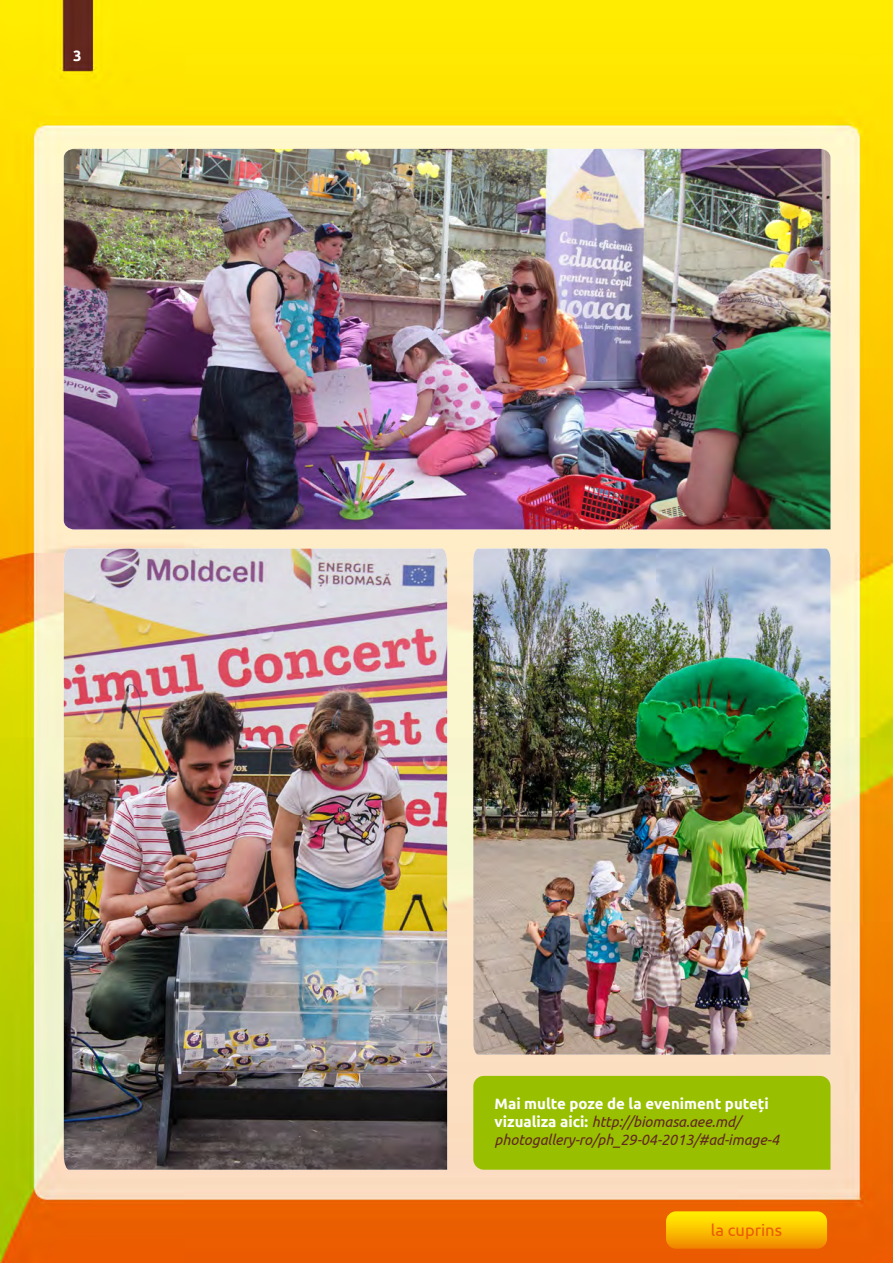
<style>
.page{position:relative;width:893px;height:1263px;background:#fff}
.page>*{position:absolute;margin:0;border:0;box-sizing:border-box;transform-origin:0 0}
.t1{font:16.5px "Ubuntu";color:#eb5a00}
.t2{font:italic 15px/18px "Ubuntu";letter-spacing:-.005em;color:#62271f}
.t3{font:700 15px "Ubuntu";color:#fff}
.s1{font-weight:700;font-style:normal;color:#fff}
</style>
<div class="page">
<img style="left:0;top:0;width:893px;height:1263px">
<svg style="left:666px;top:1211px;width:161px;height:38px"></svg>
<img style="left:64px;top:149px;width:766px;height:380px">
<img style="left:64px;top:549px;width:383px;height:621px">
<img style="left:473px;top:549px;width:357px;height:505px">
<div style="left:473px;top:1076px;width:357px;height:94px;background:#98c000"></div>
<p class="t3" style="left:74px;top:47px;width:10px">3</p>
<p class="t2" style="left:495px;top:1094px;width:286px"><span class="s1">Mai multe poze de la eveniment puteți vizualiza aici:</span> http://biomasa.aee.md/ photogallery-ro/ph_29-04-2013/#ad-image-4</p>
<p class="t1" style="left:711px;top:1220px;width:73px">la cuprins</p>
</div>
